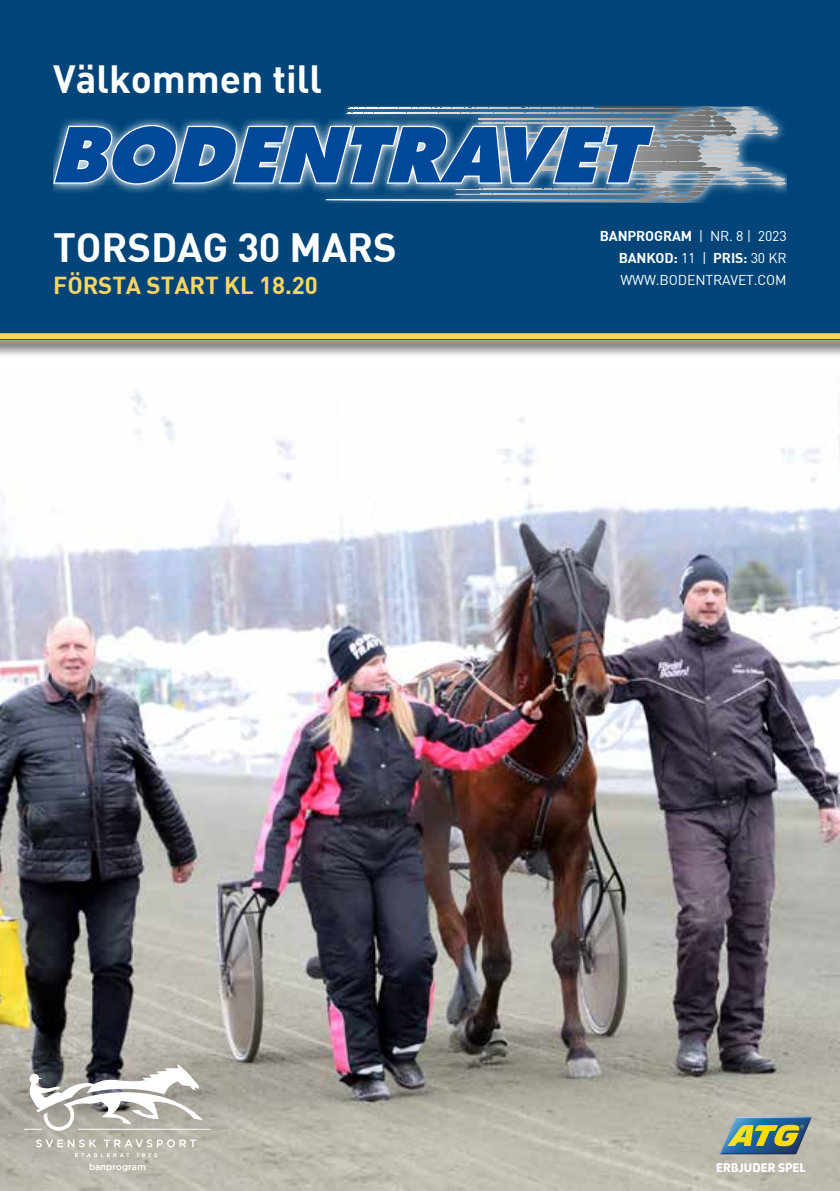
<style>
.page{position:relative;width:840px;height:1191px;background:#fff}
.page>*{position:absolute;margin:0;border:0;box-sizing:border-box;transform-origin:0 0}
.t1{font:40px "DIN Bold";letter-spacing:-.005em;color:#fff}
.t2{font:700 38.8px "DIN";color:#fff}
.t3{font:24px "DIN Bold";letter-spacing:-.005em;color:#ffd461}
.t4{font:14px/22px "DIN Bold";letter-spacing:-.01em;color:#fff;text-align:right}
.t5{font:14px "DIN";letter-spacing:-.01em;color:#fff}
.t6{font:800 12px "ATG Text";color:#fff}
.t7{font:500 9.2px "Gotham";color:#fff}
.s1{font-family:"DIN"}
</style>
<div class="page">
<img style="left:0;top:391px;width:839px;height:800px">
<div style="left:0;top:0;width:839px;height:339px;background:#00457a"></div>
<svg style="left:53px;top:107px;width:733px;height:95px"></svg>
<svg style="left:0;top:339px;width:839px;height:16px;background:#a7a9a9"></svg>
<div style="left:0;top:333px;width:839px;height:6px;background:#ffd461"></div>
<svg style="left:719px;top:1116px;width:92px;height:38px;background:#7b9378"></svg>
<svg style="left:36px;top:1139px;width:60px;height:8px"></svg>
<svg style="left:104px;top:1139px;width:92px;height:8px"></svg>
<svg style="left:75px;top:1153px;width:54px;height:4px"></svg>
<svg style="left:137px;top:1153px;width:20px;height:4px"></svg>
<svg style="left:24px;top:1064px;width:187px;height:66px"></svg>
<h2 class="t2" style="left:53px;top:54px;width:270px">Välkommen till</h2>
<h1 class="t1" style="left:53px;top:221px;width:345px">TORSDAG 30 MARS</h1>
<h3 class="t3" style="left:53px;top:269px;width:266px">FÖRSTA START KL 18.20</h3>
<p class="t4" style="left:599px;top:224px;width:188px">BANPROGRAM <span class="s1">| NR. 8 | 2023<br></span>BANKOD: <span class="s1">11 |</span> PRIS: <span class="s1">30 KR</span></p>
<p class="t5" style="left:620px;top:271px;width:167px">WWW.BODENTRAVET.COM</p>
<p class="t7" style="left:89px;top:1161px;width:58px">banprogram</p>
<p class="t6" style="left:715px;top:1160px;width:91px">ERBJUDER SPEL</p>
</div>
